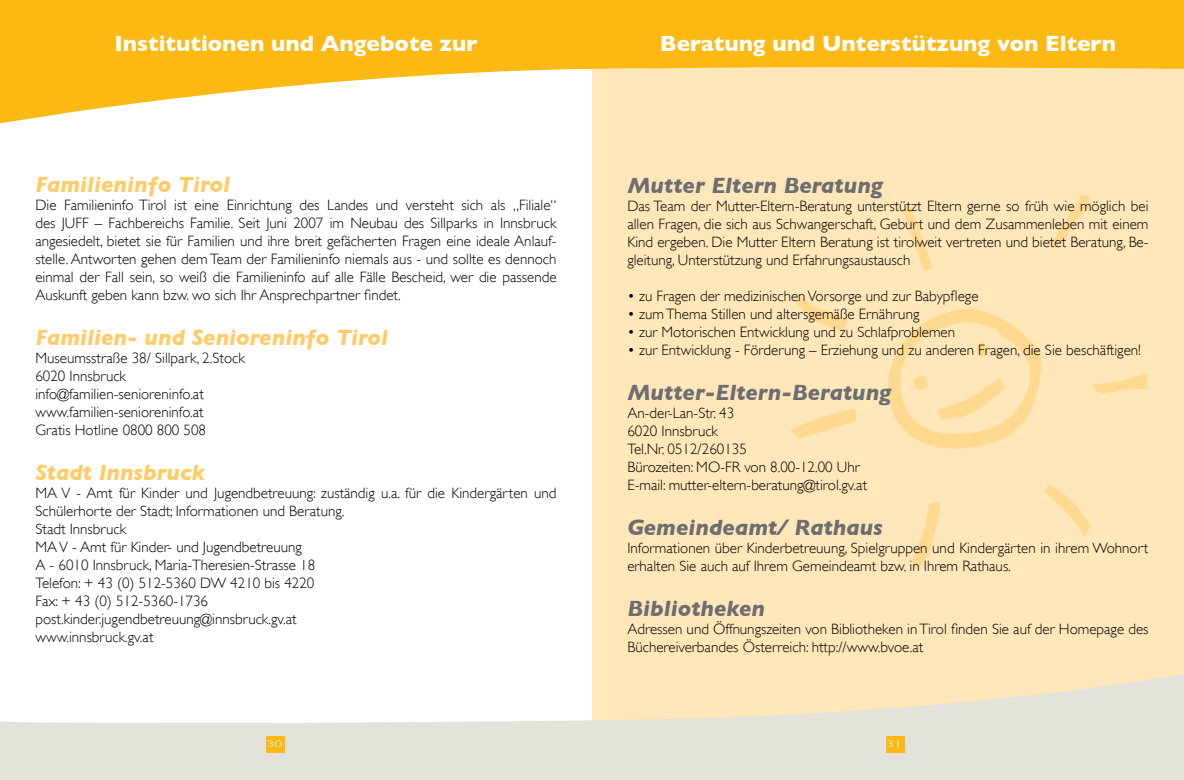
<style>
.page{position:relative;width:1184px;height:780px;background:#fff}
.page>*{position:absolute;margin:0;border:0;box-sizing:border-box;transform-origin:0 0}
.t1{font:italic 700 22.5px "Gill Sans";color:#6d6e71}
.t2{font:700 22.5px "Gill Sans";color:#fff}
.t3{font:italic 700 22.5px "Gill Sans";color:#ffcb66}
.t4{font:300 15px/18px "Gill Sans";color:#000}
.t5{font:300 9.38px "Gill Sans Std";color:#fff;scale:1.67 1}
</style>
<div class="page">
<svg style="left:0;top:0;width:592px;height:124px;fill:#fdb913"></svg>
<div style="left:0;top:720px;width:592px;height:60px;background:#e3e2db"></div>
<div style="left:592px;top:35px;width:591px;height:699px;background:#ffe7b9"></div>
<div style="left:592px;top:0;width:591px;height:69px;background:#fdb913"></div>
<svg style="left:592px;top:674px;width:591px;height:106px;fill:#e3e2db"></svg>
<div style="left:266px;top:736px;width:19px;height:16px;background:#fdb913"></div>
<div style="left:886px;top:736px;width:18px;height:16px;background:#fdb913"></div>
<h1 class="t2" style="left:114px;top:30px;width:364px">Institutionen und Angebote zur</h1>
<h1 class="t3" style="left:35px;top:171px;width:196px">Familieninfo Tirol</h1>
<p class="t4" style="left:35px;top:195px;width:522px;text-align:justify">Die Familieninfo Tirol ist eine Einrichtung des Landes und versteht sich als „Filiale“ des JUFF – Fachbereichs Familie. Seit Juni 2007 im Neubau des Sillparks in I nnsbruck angesiedelt, bietet sie für Familien und ihre breit gefächerten Fragen eine ideale Anlauf&shy;stelle. Antworten gehen dem Team der Familieninfo niemals aus - und sollte es dennoch einmal der Fall sein, so weiß die Familieninfo auf alle Fälle Bescheid, wer die passende Auskunft geben kann bzw. wo sich I hr Ansprechpartner findet.</p>
<h1 class="t3" style="left:35px;top:324px;width:354px">Familien- und Senioreninfo Tirol</h1>
<p class="t4" style="left:35px;top:348px;width:211px">Museumsstraße 38/ Sillpark, 2.Stock<br>6020 I nnsbruck info@familien-senioreninfo.at www.familien-senioreninfo.at<br>Gratis H otline 0800 800 508</p>
<h1 class="t3" style="left:35px;top:459px;width:171px">Stadt Innsbruck</h1>
<p class="t4" style="left:35px;top:483px;width:522px">MA V - Amt für Kinder und Jugendbetreuung: zuständig u.a. für die Kindergärten und Schülerhorte der Stadt; I nformationen und Beratung.<br>Stadt I nnsbruck<br>MA V - Amt für Kinder- und Jugendbetreuung<br>A - 6010 I nnsbruck, Maria-Theresien-Strasse 18<br>Telefon: + 43 (0) 512-5360 DW 4210 bis 4220<br>Fax: + 43 (0) 512-5360-1736<br>post.kinder.jugendbetreuung@innsbruck.gv.at<br>www.innsbruck.gv.at</p>
<h1 class="t2" style="left:660px;top:30px;width:457px">Beratung und Unterstützung von Eltern</h1>
<h1 class="t1" style="left:627px;top:172px;width:257px">Mutter Eltern Beratung</h1>
<p class="t4" style="left:627px;top:197px;width:522px;text-align:justify">Das Team der Mutter-Eltern-Beratung unterstützt Eltern gerne so früh wie möglich bei allen Fragen, die sich aus Schwangerschaft, Geburt und dem Zusammenleben mit einem Kind ergeben. Die Mutter Eltern Beratung ist tirolweit vertreten und bietet Beratung, Be&shy;gleitung, Unterstützung und Erfahrungsaustausch</p>
<p class="t4" style="left:627px;top:287px;width:353px">• zu Fragen der medizinischen Vorsorge und zur Babypflege</p>
<p class="t4" style="left:627px;top:305px;width:293px">• zum Thema Stillen und altersgemäße Ernährung</p>
<p class="t4" style="left:627px;top:323px;width:329px">• zur Motorischen Entwicklung und zu Schlafproblemen</p>
<p class="t4" style="left:627px;top:341px;width:515px">• zur Entwicklung - Förderung – Erziehung und zu anderen Fragen, die Sie beschäftigen!</p>
<h1 class="t1" style="left:627px;top:379px;width:265px">Mutter-Eltern-Beratung</h1>
<p class="t4" style="left:627px;top:404px;width:241px">An-der-Lan-Str. 43<br>6020 Innsbruck<br>Tel.N r. 0512/260135<br>Bürozeiten: M O-FR von 8.00-12.00 Uhr<br>E-mail: mutter-eltern-beratung@tirol.gv.at</p>
<h1 class="t1" style="left:627px;top:514px;width:257px">Gemeindeamt/ Rathaus</h1>
<p class="t4" style="left:627px;top:539px;width:523px">I nformationen über Kinderbetreuung, Spielgruppen und Kindergärten in ihrem Wohnort erhalten Sie auch auf Ihrem Gemeindeamt bzw. in Ihrem Rathaus.</p>
<h1 class="t1" style="left:627px;top:595px;width:139px">Bibliotheken</h1>
<p class="t4" style="left:627px;top:620px;width:522px">Adressen und Öffnungszeiten von Bibliotheken in Tirol finden Sie auf der Homepage des<br>Büchereiverbandes Österreich: http://www.bvoe.at</p>
<p class="t5" style="left:266px;top:738px;width:11px">30</p>
<p class="t5" style="left:886px;top:738px;width:11px">31</p>
</div>
